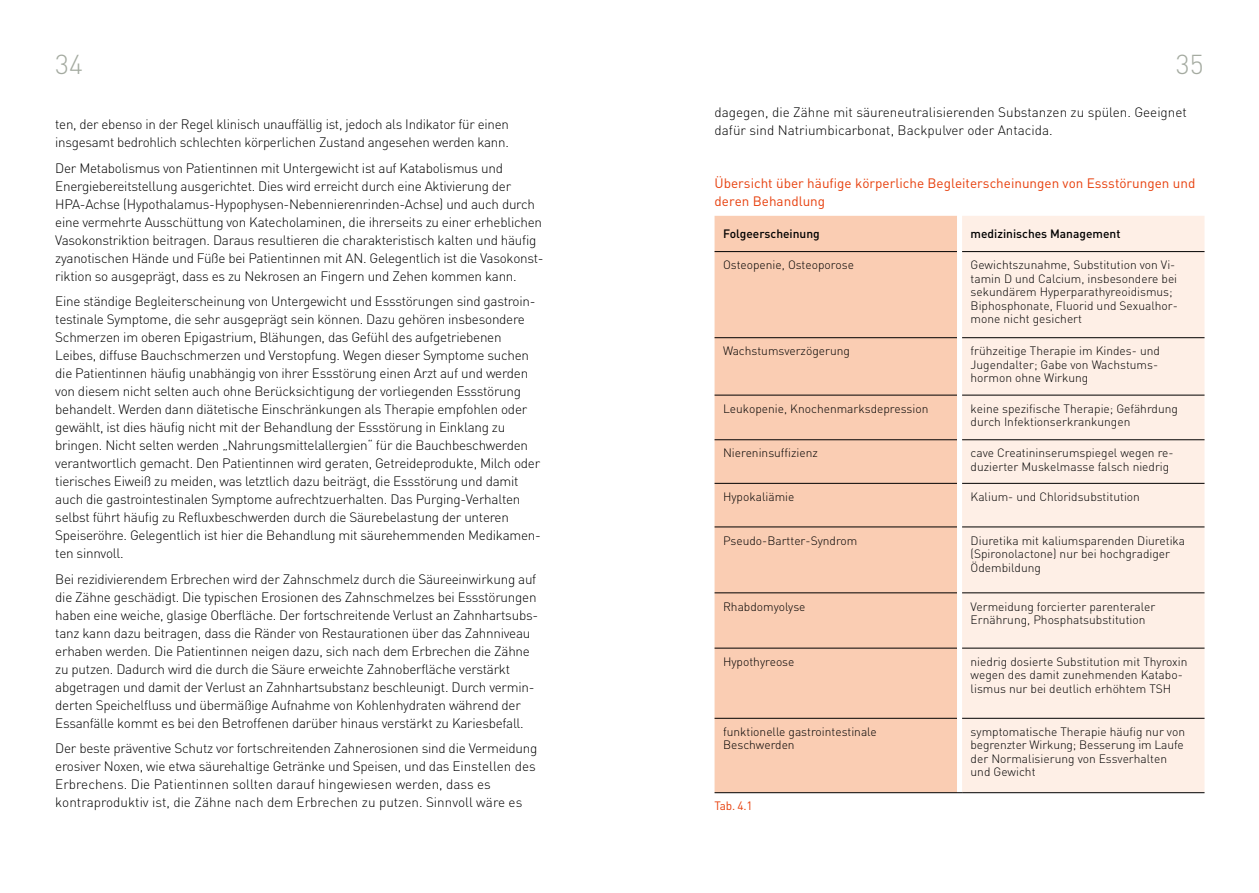
<style>
.page{position:relative;width:1259px;height:893px;background:#fff}
.page>*{position:absolute;margin:0;border:0;box-sizing:border-box;transform-origin:0 0}
.t1{font:300 27px "DIN Pro";color:#a4aaa0}
.DHS_Suchtmedizinische_Reihe_p{font:300 13.5px/18px "DIN Pro";letter-spacing:-.02em;color:#000}
.DHS_Suchtmedizinische_Reihe_p-2{font:300 13.5px/18px "DIN Pro";color:#000}
.t2{font:13.5px/18px "DIN Pro";color:#e73f0c}
.Tabelle_Fliess{font:300 12px/13.5px "DIN Pro";color:#000}
.Tabelle_Fliess_medium{font:500 12px "DIN Pro";color:#000}
.Quelle{font:12px "DIN Pro";color:#e73f0c}
</style>
<div class="page">
<div style="left:714px;top:216px;width:243px;height:576px;background:#facdb3"></div>
<div style="left:962px;top:216px;width:242px;height:576px;background:#feefe6"></div>
<hr style="left:714px;top:251px;width:243px;height:1px;background:#000">
<hr style="left:962px;top:251px;width:242px;height:1px;background:#000">
<hr style="left:714px;top:337px;width:243px;height:1px;background:#000">
<hr style="left:962px;top:337px;width:242px;height:1px;background:#000">
<hr style="left:714px;top:395px;width:243px;height:1px;background:#000">
<hr style="left:714px;top:439px;width:243px;height:1px;background:#000">
<hr style="left:714px;top:483px;width:243px;height:1px;background:#000">
<hr style="left:714px;top:527px;width:243px;height:1px;background:#000">
<hr style="left:714px;top:593px;width:243px;height:1px;background:#000">
<hr style="left:714px;top:648px;width:243px;height:1px;background:#000">
<hr style="left:714px;top:718px;width:243px;height:1px;background:#000">
<hr style="left:714px;top:792px;width:243px;height:1px;background:#000">
<hr style="left:962px;top:792px;width:242px;height:1px;background:#000">
<hr style="left:962px;top:395px;width:242px;height:1px;background:#000">
<hr style="left:962px;top:439px;width:242px;height:1px;background:#000">
<hr style="left:962px;top:483px;width:242px;height:1px;background:#000">
<hr style="left:962px;top:527px;width:242px;height:1px;background:#000">
<hr style="left:962px;top:593px;width:242px;height:1px;background:#000">
<hr style="left:962px;top:648px;width:242px;height:1px;background:#000">
<hr style="left:962px;top:718px;width:242px;height:1px;background:#000">
<h1 class="t1" style="left:55px;top:46px;width:29px">34</h1>
<h1 class="t1" style="left:1176px;top:46px;width:29px">35</h1>
<p class="DHS_Suchtmedizinische_Reihe_p-2" style="left:714px;top:102px;width:474px">dagegen, die Zähne mit säureneutralisierenden Substanzen zu spülen. Geeignet dafür sind Natriumbicarbonat, Backpulver oder Antacida.</p>
<p class="DHS_Suchtmedizinische_Reihe_p" style="left:55px;top:115px;width:455px">ten, der ebenso in der Regel klinisch unauffällig ist, jedoch als Indikator für einen insgesamt bedrohlich schlechten körperlichen Zustand angesehen werden kann.</p>
<p class="DHS_Suchtmedizinische_Reihe_p" style="left:55px;top:158px;width:490px">Der Metabolismus von Patientinnen mit Untergewicht ist auf Katabolismus und Energiebereitstellung ausgerichtet. Dies wird erreicht durch eine Aktivierung der HPA-Achse (Hypothalamus-Hypophysen-Nebennierenrinden-Achse) und auch durch eine vermehrte Ausschüttung von Katecholaminen, die ihrerseits zu einer erheblichen Vasokonstriktion beitragen. Daraus resultieren die charakteristisch kalten und häufig zyanotischen Hände und Füße bei Patientinnen mit AN. Gelegentlich ist die Vasokonst&shy;riktion so ausgeprägt, dass es zu Nekrosen an Fingern und Zehen kommen kann.</p>
<p class="DHS_Suchtmedizinische_Reihe_p" style="left:55px;top:292px;width:487px">Eine ständige Begleiterscheinung von Untergewicht und Essstörungen sind gastroin&shy;testinale Symptome, die sehr ausgeprägt sein können. Dazu gehören insbesondere Schmerzen im oberen Epigastrium, Blähungen, das Gefühl des aufgetriebenen Leibes, diffuse Bauchschmerzen und Verstopfung. Wegen dieser Symptome suchen die Patientinnen häufig unabhängig von ihrer Essstörung einen Arzt auf und werden von diesem nicht selten auch ohne Berücksichtigung der vorliegenden Essstörung behandelt. Werden dann diätetische Einschränkungen als Therapie empfohlen oder gewählt, ist dies häufig nicht mit der Behandlung der Essstörung in Einklang zu bringen. Nicht selten werden „Nahrungsmittelallergien“ für die Bauchbeschwerden verantwortlich gemacht. Den Patientinnen wird geraten, Getreideprodukte, Milch oder tierisches Eiweiß zu meiden, was letztlich dazu beiträgt, die Essstörung und damit auch die gastrointestinalen Symptome aufrechtzuerhalten. Das Purging-Verhalten selbst führt häufig zu Refluxbeschwerden durch die Säurebelastung der unteren Speiseröhre. Gelegentlich ist hier die Behandlung mit säurehemmenden Medikamen&shy;ten sinnvoll.</p>
<p class="DHS_Suchtmedizinische_Reihe_p" style="left:55px;top:569px;width:484px">Bei rezidivierendem Erbrechen wird der Zahnschmelz durch die Säureeinwirkung auf die Zähne geschädigt. Die typischen Erosionen des Zahnschmelzes bei Essstörungen haben eine weiche, glasige Oberfläche. Der fortschreitende Verlust an Zahnhartsubs&shy;tanz kann dazu beitragen, dass die Ränder von Restaurationen über das Zahnniveau erhaben werden. Die Patientinnen neigen dazu, sich nach dem Erbrechen die Zähne zu putzen. Dadurch wird die durch die Säure erweichte Zahnoberfläche verstärkt abgetragen und damit der Verlust an Zahnhartsubstanz beschleunigt. Durch vermin&shy;derten Speichelfluss und übermäßige Aufnahme von Kohlenhydraten während der Essanfälle kommt es bei den Betroffenen darüber hinaus verstärkt zu Kariesbefall.</p>
<p class="DHS_Suchtmedizinische_Reihe_p" style="left:55px;top:739px;width:483px">Der beste präventive Schutz vor fortschreitenden Zahnerosionen sind die Vermeidung erosiver Noxen, wie etwa säurehaltige Getränke und Speisen, und das Einstellen des Erbrechens. Die Patientinnen sollten darauf hingewiesen werden, dass es kontraproduktiv ist, die Zähne nach dem Erbrechen zu putzen. Sinnvoll wäre es</p>
<p class="t2" style="left:714px;top:173px;width:482px">Übersicht über häufige körperliche Begleiterscheinungen von Essstörungen und deren Behandlung</p>
<p class="Tabelle_Fliess_medium" style="left:723px;top:226px;width:98px">Folgeerscheinung</p>
<p class="Tabelle_Fliess_medium" style="left:970px;top:226px;width:151px">medizinisches Management</p>
<p class="Tabelle_Fliess" style="left:723px;top:258px;width:132px">Osteopenie, Osteoporose</p>
<p class="Tabelle_Fliess" style="left:970px;top:258px;width:209px">Gewichtszunahme, Substitution von Vi&shy;tamin D und Calcium, insbesondere bei sekundärem Hyperparathyreoidismus; Biphosphonate, Fluorid und Sexualhor&shy;mone nicht gesichert</p>
<p class="Tabelle_Fliess" style="left:723px;top:344px;width:128px">Wachstumsverzögerung</p>
<p class="Tabelle_Fliess" style="left:970px;top:344px;width:191px">frühzeitige Therapie im Kindes- und<br>Jugendalter; Gabe von Wachstums&shy;hormon ohne Wirkung</p>
<p class="Tabelle_Fliess" style="left:723px;top:401px;width:207px">Leukopenie, Knochenmarksdepression</p>
<p class="Tabelle_Fliess" style="left:970px;top:401px;width:209px">keine spezifische Therapie; Gefährdung durch Infektionserkrankungen</p>
<p class="Tabelle_Fliess" style="left:723px;top:446px;width:96px">Niereninsuffizienz</p>
<p class="Tabelle_Fliess" style="left:970px;top:446px;width:204px">cave Creatininserumspiegel wegen re&shy;duzierter Muskelmasse falsch niedrig</p>
<p class="Tabelle_Fliess" style="left:723px;top:489px;width:73px">Hypokaliämie</p>
<p class="Tabelle_Fliess" style="left:970px;top:489px;width:171px">Kalium- und Chloridsubstitution</p>
<p class="Tabelle_Fliess" style="left:723px;top:533px;width:136px">Pseudo-Bartter-Syndrom</p>
<p class="Tabelle_Fliess" style="left:970px;top:533px;width:216px">Diuretika mit kaliumsparenden Diuretika (Spironolactone) nur bei hochgradiger<br>Ödembildung</p>
<p class="Tabelle_Fliess" style="left:723px;top:599px;width:84px">Rhabdomyolyse</p>
<p class="Tabelle_Fliess" style="left:970px;top:599px;width:186px">Vermeidung forcierter parenteraler<br>Ernährung, Phosphatsubstitution</p>
<p class="Tabelle_Fliess" style="left:723px;top:654px;width:73px">Hypothyreose</p>
<p class="Tabelle_Fliess" style="left:970px;top:654px;width:218px">niedrig dosierte Substitution mit Thyroxin wegen des damit zunehmenden Katabo&shy;lismus nur bei deutlich erhöhtem TSH</p>
<p class="Tabelle_Fliess" style="left:723px;top:724px;width:155px">funktionelle gastrointestinale<br>Beschwerden</p>
<p class="Tabelle_Fliess" style="left:970px;top:724px;width:216px">symptomatische Therapie häufig nur von begrenzter Wirkung; Besserung im Laufe der Normalisierung von Essverhalten und Gewicht</p>
<p class="Quelle" style="left:714px;top:798px;width:40px">Tab. 4.1</p>
</div>
